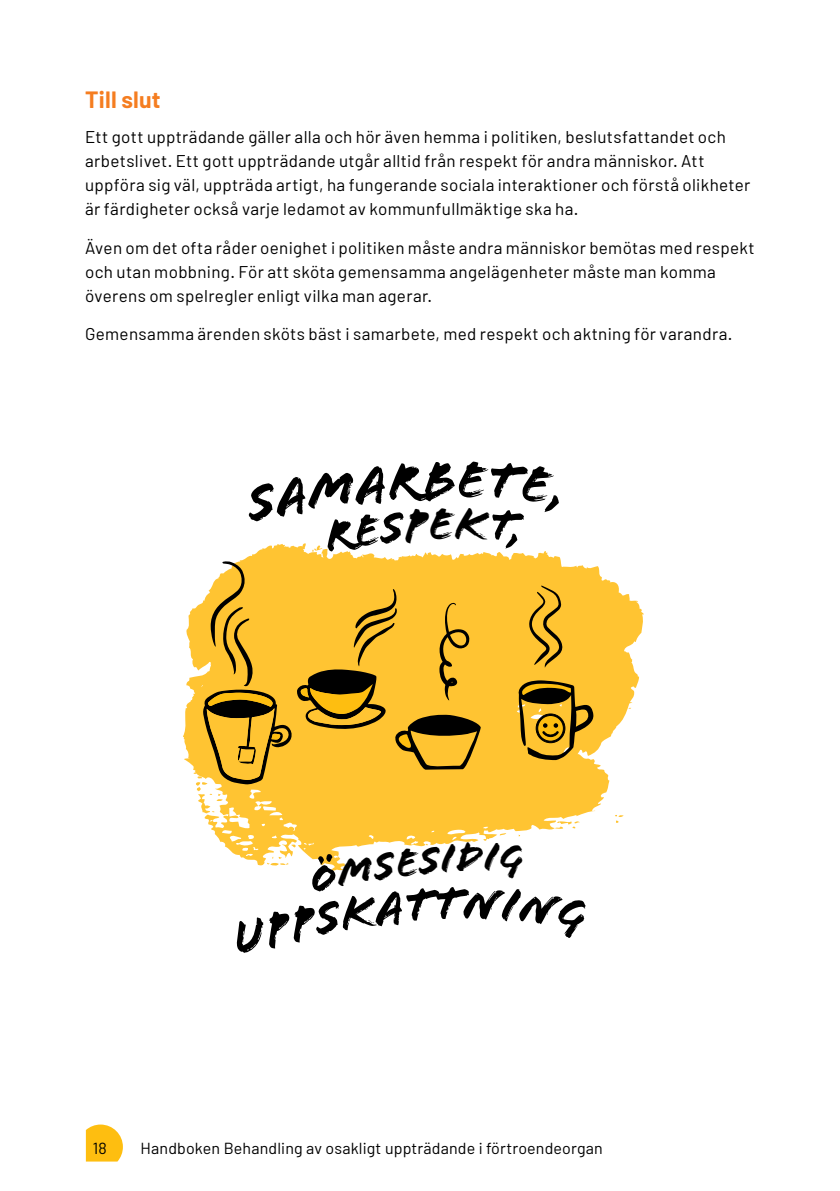
<style>
.page{position:relative;width:840px;height:1191px;background:#fff}
.page>*{position:absolute;margin:0;border:0;box-sizing:border-box;transform-origin:0 0}
.t1{font:41.4px "Flood Std";color:#000}
.t2{font:700 23px "Barlow";letter-spacing:.01em;color:#f57d20}
.t3{font:17px/24px "Barlow";letter-spacing:.02em;color:#000}
.t4{font:16px "Barlow";letter-spacing:.01em;color:#000}
</style>
<div class="page">
<svg style="left:86px;top:1124px;width:37px;height:37px"></svg>
<svg style="left:616px;top:815px;width:7px;height:8px"></svg>
<svg style="left:204px;top:779px;width:412px;height:71px;fill:#ffc432"></svg>
<svg style="left:239px;top:554px;width:405px;height:225px;fill:#ffc432"></svg>
<svg style="left:528px;top:585px;width:48px;height:82px;background:#daa72a"></svg>
<svg style="left:518px;top:676px;width:98px;height:84px;background:#c29831"></svg>
<svg style="left:183px;top:561px;width:298px;height:252px;background:#e3b137"></svg>
<svg style="left:255px;top:543px;width:293px;height:11px"></svg>
<svg style="left:230px;top:842px;width:358px;height:29px"></svg>
<h2 class="t2" style="left:85px;top:85px;width:77px">Till slut</h2>
<p class="t3" style="left:85px;top:125px;width:666px">Ett gott uppträdande gäller alla och hör även hemma i politiken, beslutsfattandet och arbetslivet. Ett gott uppträdande utgår alltid från respekt för andra människor. Att uppföra sig väl, uppträda artigt, ha fungerande sociala interaktioner och förstå olikheter är färdigheter också varje ledamot av kommunfullmäktige ska ha.</p>
<p class="t3" style="left:85px;top:235px;width:670px">Även om det ofta råder oenighet i politiken måste andra människor bemötas med respekt och utan mobbning. För att sköta gemensamma angelägenheter måste man komma överens om spelregler enligt vilka man agerar.</p>
<p class="t3" style="left:85px;top:321px;width:648px">Gemensamma ärenden sköts bäst i samarbete, med respekt och aktning för varandra.</p>
<h1 class="t1" style="left:483px;top:833px;width:16px">i</h1>
<p class="t4" style="left:93px;top:1137px;width:15px">18</p>
<p class="t4" style="left:140px;top:1137px;width:463px">Handboken Behandling av osakligt uppträdande i förtroendeorgan</p>
</div>
